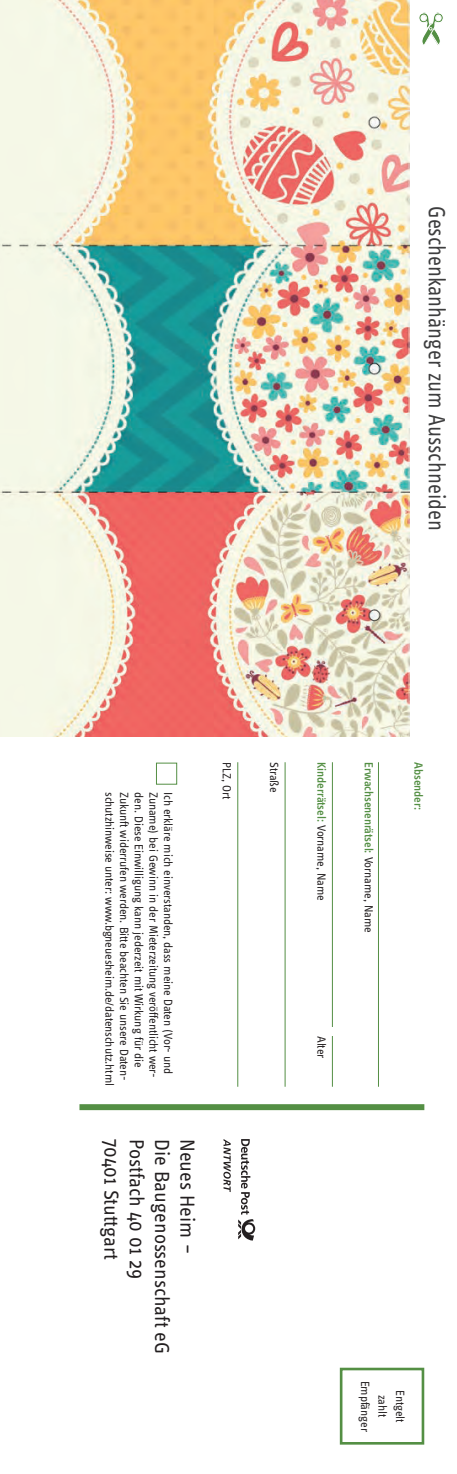
<style>
.page{position:relative;width:457px;height:1474px;background:#fff}
.page>*{position:absolute;margin:0;border:0;box-sizing:border-box;transform-origin:0 0}
.t1{font:24.32px "Info Text Pro";color:#3e3e3f;scale:.89 1}
.t2{font:21px "Info Text Pro";letter-spacing:-.005em;color:#231f20}
.t3{font:12.25px/17.5px "Info Text Pro";letter-spacing:-.01em;color:#231f20;text-align:center}
.t4{font:500 12.25px "Info Text Pro";letter-spacing:-.01em;color:#548f44}
.s1{font-weight:400;color:#231f20}
</style>
<div class="page">
<div style="left:339px;top:1367px;width:85px;height:77px;border:3px solid #548f44"></div>
<hr style="left:378px;top:762px;width:1px;height:324px;background:#548f44">
<hr style="left:332px;top:762px;width:1px;height:324px;background:#548f44">
<hr style="left:284px;top:762px;width:1px;height:324px;background:#548f44">
<hr style="left:237px;top:762px;width:1px;height:324px;background:#548f44">
<div style="left:328px;top:1026px;width:7px;height:9px;background:#fff"></div>
<div style="left:156px;top:762px;width:21px;height:22px;border:1px solid #548f44"></div>
<div style="left:79px;top:1104px;width:345px;height:6px;background:#548f44"></div>
<svg style="left:238px;top:1139px;width:17px;height:101px"></svg>
<svg style="left:223px;top:1139px;width:7px;height:53px"></svg>
<svg style="left:419px;top:12px;width:24px;height:33px"></svg>
<img style="left:0;top:0;width:408px;height:737px">
<h1 class="t1" style="left:451px;top:206px;width:366px;rotate:90deg">Geschenkanhänger zum Ausschneiden</h1>
<p class="t3" style="left:118px;top:792px;width:295px;rotate:90deg">schutzhinweise unter: www.bgneuesheim.de/datenschutz.html</p>
<p class="t3" style="left:133px;top:792px;width:290px;rotate:90deg">Zukunft widerrufen werden. Bitte beachten Sie unsere Daten-</p>
<p class="t3" style="left:148px;top:792px;width:277px;rotate:90deg">den. Diese Einwilligung kann jederzeit mit Wirkung für die</p>
<p class="t3" style="left:162px;top:792px;width:287px;rotate:90deg">Zuname) bei Gewinn in der Mieterzeitung veröffentlicht wer-</p>
<p class="t3" style="left:177px;top:792px;width:284px;rotate:90deg">Ich erkläre mich einverstanden, dass meine Daten (Vor- und</p>
<h2 class="t2" style="left:124px;top:1138px;width:123px;rotate:90deg">70401 Stuttgart</h2>
<h2 class="t2" style="left:149px;top:1138px;width:141px;rotate:90deg">Postfach 40 01 29</h2>
<h2 class="t2" style="left:174px;top:1138px;width:217px;rotate:90deg">Die Baugenossenschaft eG</h2>
<h2 class="t2" style="left:200px;top:1138px;width:116px;rotate:90deg">Neues Heim –</h2>
<p class="t3" style="left:236px;top:762px;width:39px;rotate:90deg">PLZ, Ort</p>
<p class="t3" style="left:283px;top:762px;width:32px;rotate:90deg">Straße</p>
<p class="t4" style="left:328px;top:762px;width:140px;rotate:90deg">Kinderrätsel: <span class="s1">Vorname, Name</span></p>
<p class="t4" style="left:376px;top:762px;width:172px;rotate:90deg">Erwachsenenrätsel: <span class="s1">Vorname, Name</span></p>
<p class="t4" style="left:425px;top:762px;width:49px;rotate:90deg">Absender:</p>
<p class="t3" style="left:330px;top:1035px;width:24px;rotate:90deg">Alter</p>
<p class="t3" style="left:409px;top:1380px;width:53px;rotate:90deg">Entgelt zahlt<br>Empfänger</p>
</div>
